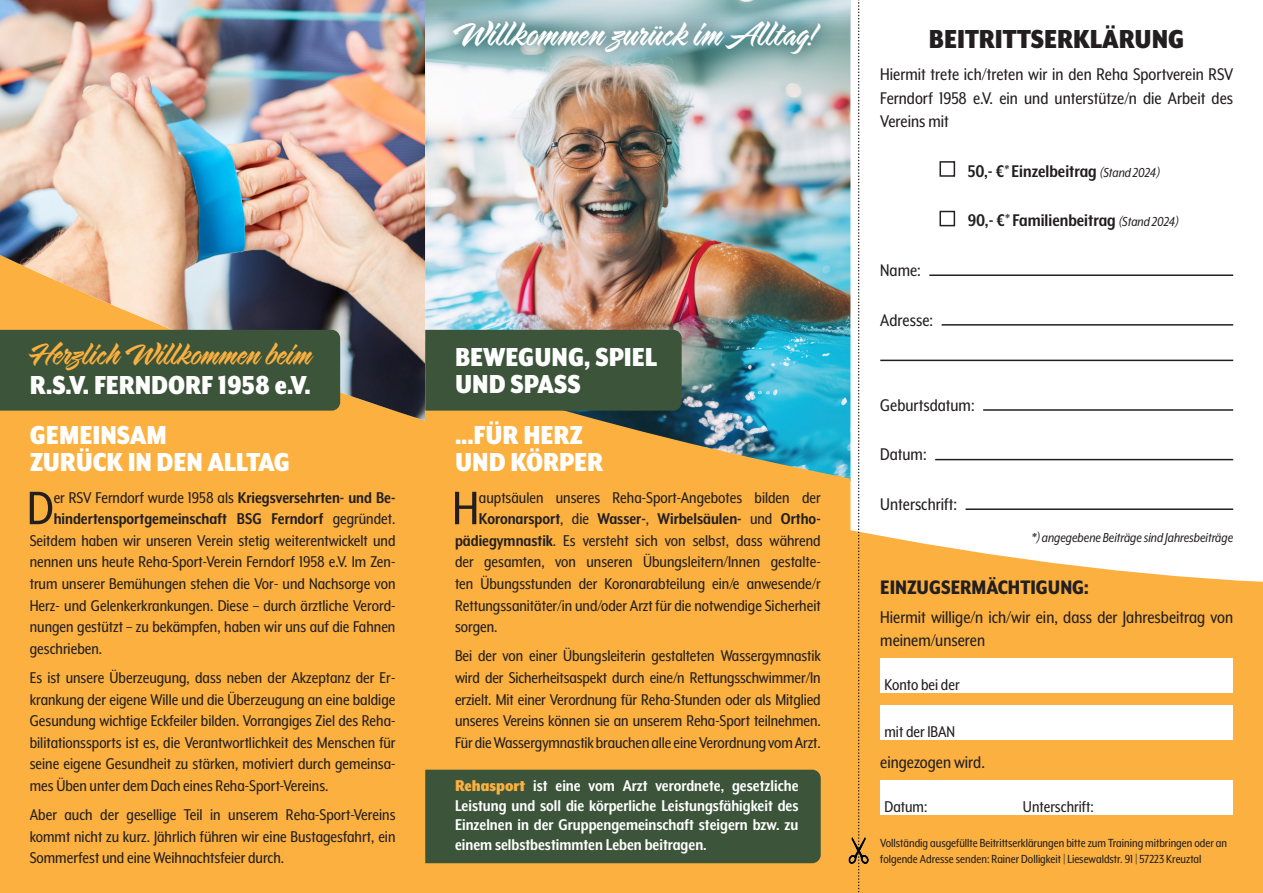
<style>
.page{position:relative;width:1263px;height:893px;background:#fbb03f}
.page>*{position:absolute;margin:0;border:0;box-sizing:border-box;transform-origin:0 0}
.t1{font:54px "Mr Eaves XL Mod Nar OT";color:#231f20}
.t2{font:40.35px "Sarah Script";letter-spacing:-.015em;color:#fff}
.t3{font:36px "Sarah Script";letter-spacing:-.01em;color:#fbb03f}
.t4{font:900 30px "Mr Eaves XL Mod Nar OT";color:#fff}
.t5{font:900 30px "Mr Eaves XL Mod Nar OT";color:#231f20}
.t6{font:800 22.5px "Mr Eaves XL Mod Nar OT";color:#231f20}
.t7{font:19.5px/23.4px "Mr Eaves XL Mod Nar OT";color:#231f20}
.t8{font:700 19.5px "Mr Eaves XL Mod Nar OT";color:#231f20}
.t9{font:18px/21.6px "Mr Eaves XL Mod Nar OT";color:#231f20;text-align:justify}
.t10{font:700 18px/19.5px "Mr Eaves XL Mod Nar OT";color:#fff;text-align:justify}
.t11{font:700 18px "Mr Eaves XL Mod Nar OT";color:#231f20}
.t12{font:italic 15px "Mr Eaves XL Mod Nar OT";color:#231f20}
.t13{font:13.5px/16.2px "Mr Eaves XL Mod Nar OT";color:#231f20}
.s1{font-weight:700}
.s2{font-weight:400}
.s3{font-weight:900;color:#fbb03f}
.s4{font-weight:400;font-style:italic;font-size:15px}
</style>
<div class="page">
<svg style="left:850px;top:0;width:413px;height:659px;background:#fdf2e1"></svg>
<img style="left:0;top:0;width:425px;height:421px">
<img style="left:425px;top:43px;width:425px;height:326px">
<img style="left:425px;top:0;width:425px;height:43px">
<div style="left:880px;top:781px;width:353px;height:34px;background:#fff"></div>
<div style="left:880px;top:659px;width:353px;height:34px;background:#fff"></div>
<div style="left:880px;top:706px;width:353px;height:34px;background:#fff"></div>
<div style="left:939px;top:161px;width:16px;height:16px;border:2px solid #231f20"></div>
<div style="left:939px;top:211px;width:16px;height:15px;border:2px solid #231f20"></div>
<hr style="left:929px;top:274px;width:304px;height:2px;background:#231f20">
<hr style="left:942px;top:324px;width:291px;height:2px;background:#231f20">
<hr style="left:983px;top:409px;width:250px;height:2px;background:#231f20">
<hr style="left:935px;top:459px;width:298px;height:1px;background:#231f20">
<hr style="left:965px;top:508px;width:268px;height:2px;background:#231f20">
<hr style="left:880px;top:360px;width:353px;height:1px;background:#231f20">
<svg style="left:858px;top:0;width:2px;height:893px;background:#c3ad8d"></svg>
<svg style="left:425px;top:369px;width:425px;height:401px"></svg>
<div style="left:425px;top:330px;width:257px;height:81px;background:#3c553a"></div>
<div style="left:0;top:330px;width:340px;height:81px;background:#3c553a"></div>
<img style="left:848px;top:835px;width:21px;height:28px">
<div style="left:435px;top:1px;width:405px;height:71px;background:#2b6366;opacity:.6"></div>
<div style="left:425px;top:770px;width:396px;height:93px;background:#3c553a"></div>
<p class="t2" style="left:455px;top:11px;width:367px">Willkommen zurück im Alltag!</p>
<p class="t3" style="left:30px;top:335px;width:285px">Herzlich Willkommen beim</p>
<p class="t4" style="left:30px;top:369px;width:282px">R.S.V. FERNDORF 1958 e.V.</p>
<p class="t4" style="left:30px;top:419px;width:138px">GEMEINSAM</p>
<p class="t4" style="left:30px;top:446px;width:262px">ZURÜCK IN DEN ALLTAG</p>
<p class="t1" style="left:27px;top:479px;width:28px">D</p>
<p class="t9" style="left:54px;top:486px;width:343px">er RSV Ferndorf wurde 1958 als <span class="s1">Kriegsversehrten- und Be-</span></p>
<p class="t11" style="left:54px;top:509px;width:343px">hindertensportgemeinschaft BSG Ferndorf <span class="s2">gegründet.</span></p>
<p class="t9" style="left:30px;top:529px;width:367px">Seitdem haben wir unseren Verein stetig weiterentwickelt und</p>
<p class="t9" style="left:30px;top:551px;width:367px">nennen uns heute Reha-Sport-Verein Ferndorf 1958 e.V. Im Zen-</p>
<p class="t9" style="left:30px;top:573px;width:367px">trum unserer Bemühungen stehen die Vor- und Nachsorge von</p>
<p class="t9" style="left:30px;top:594px;width:367px">Herz- und Gelenkerkrankungen. Diese – durch ärztliche Verord-</p>
<p class="t9" style="left:30px;top:616px;width:367px">nungen gestützt – zu bekämpfen, haben wir uns auf die Fahnen</p>
<p class="t9" style="left:30px;top:637px;width:74px">geschrieben.</p>
<p class="t9" style="left:30px;top:666px;width:367px">Es ist unsere Überzeugung, dass neben der Akzeptanz der Er&shy;krankung der eigene Wille und die Überzeugung an eine baldige Gesundung wichtige Eckfeiler bilden. Vorrangiges Ziel des Reha&shy;bilitationssports ist es, die Verantwortlichkeit des Menschen für seine eigene Gesundheit zu stärken, motiviert durch gemeinsa&shy;mes Üben unter dem Dach eines Reha-Sport-Vereins.</p>
<p class="t9" style="left:30px;top:804px;width:367px">Aber auch der gesellige Teil in unserem Reha-Sport-Vereins kommt nicht zu kurz. Jährlich führen wir eine Bustagesfahrt, ein Sommerfest und eine Weihnachtsfeier durch.</p>
<p class="t4" style="left:455px;top:341px;width:203px">BEWEGUNG, SPIEL</p>
<p class="t4" style="left:455px;top:368px;width:127px">UND SPASS</p>
<p class="t4" style="left:455px;top:419px;width:129px">...FÜR HERZ</p>
<p class="t4" style="left:455px;top:446px;width:150px">UND KÖRPER</p>
<p class="t1" style="left:452px;top:479px;width:28px">H</p>
<p class="t9" style="left:479px;top:486px;width:343px">auptsäulen unseres Reha-Sport-Angebotes bilden der</p>
<p class="t11" style="left:479px;top:509px;width:343px">Koronarsport<span class="s2">, die</span> Wasser-<span class="s2">,</span> Wirbelsäulen- <span class="s2">und</span> Ortho-</p>
<p class="t9" style="left:455px;top:529px;width:367px"><span class="s1">pädiegymnastik</span>. Es versteht sich von selbst, dass während</p>
<p class="t9" style="left:455px;top:551px;width:367px">der gesamten, von unseren Übungsleitern/Innen gestalte-</p>
<p class="t9" style="left:455px;top:573px;width:367px">ten Übungsstunden der Koronarabteilung ein/e anwesende/r</p>
<p class="t9" style="left:455px;top:594px;width:367px">Rettungssanitäter/in und/oder Arzt für die notwendige Sicherheit</p>
<p class="t9" style="left:455px;top:616px;width:44px">sorgen.</p>
<p class="t9" style="left:455px;top:645px;width:367px">Bei der von einer Übungsleiterin gestalteten Wassergymnastik wird der Sicherheitsaspekt durch eine/n Rettungsschwimmer/In erzielt. Mit einer Verordnung für Reha-Stunden oder als Mitglied unseres Vereins können sie an unserem Reha-Sport teilnehmen.<br>Für die Wassergymnastik brauchen alle eine Verordnung vom Arzt.</p>
<p class="t10" style="left:455px;top:776px;width:345px"><span class="s3">Rehasport</span> ist eine vom Arzt verordnete, gesetzliche Leistung und soll die körperliche Leistungsfähigkeit des Einzelnen in der Gruppengemeinschaft steigern bzw. zu einem selbstbestimmten Leben beitragen.</p>
<p class="t5" style="left:929px;top:23px;width:257px">BEITRITTSERKLÄRUNG</p>
<p class="t7" style="left:880px;top:63px;width:354px;text-align:justify">Hiermit trete ich/treten wir in den Reha Sportverein RSV Ferndorf 1958 e.V. ein und unterstütze/n die Arbeit des Vereins mit</p>
<p class="t8" style="left:968px;top:160px;width:194px">50,- €<sup>*</sup> Einzelbeitrag <span class="s4">(Stand 2024)</span></p>
<p class="t8" style="left:968px;top:210px;width:213px">90,- €<sup>*</sup> Familienbeitrag <span class="s4">(Stand 2024)</span></p>
<p class="t7" style="left:880px;top:258px;width:42px">Name:</p>
<p class="t7" style="left:880px;top:308px;width:54px">Adresse:</p>
<p class="t7" style="left:880px;top:393px;width:96px">Geburtsdatum:</p>
<p class="t7" style="left:880px;top:443px;width:48px">Datum:</p>
<p class="t7" style="left:880px;top:492px;width:78px">Unterschrift:</p>
<p class="t12" style="left:1032px;top:530px;width:203px">*) angegebene Beiträge sind Jahresbeiträge</p>
<p class="t6" style="left:880px;top:576px;width:210px">EINZUGSERMÄCHTIGUNG:</p>
<p class="t7" style="left:880px;top:605px;width:354px">Hiermit willige/n ich/wir ein, dass der Jahresbeitrag von meinem/unseren</p>
<p class="t9" style="left:884px;top:674px;width:77px">Konto bei der</p>
<p class="t9" style="left:884px;top:720px;width:72px">mit der IBAN</p>
<p class="t7" style="left:880px;top:750px;width:106px">eingezogen wird.</p>
<p class="t9" style="left:884px;top:795px;width:44px">Datum:</p>
<p class="t9" style="left:1023px;top:795px;width:72px">Unterschrift:</p>
<p class="t13" style="left:880px;top:835px;width:348px">Vollständig ausgefüllte Beitrittserklärungen bitte zum Training mitbringen oder an folgende Adresse senden: Rainer Dolligkeit | Liesewaldstr. 91 | 57223 Kreuztal</p>
</div>
